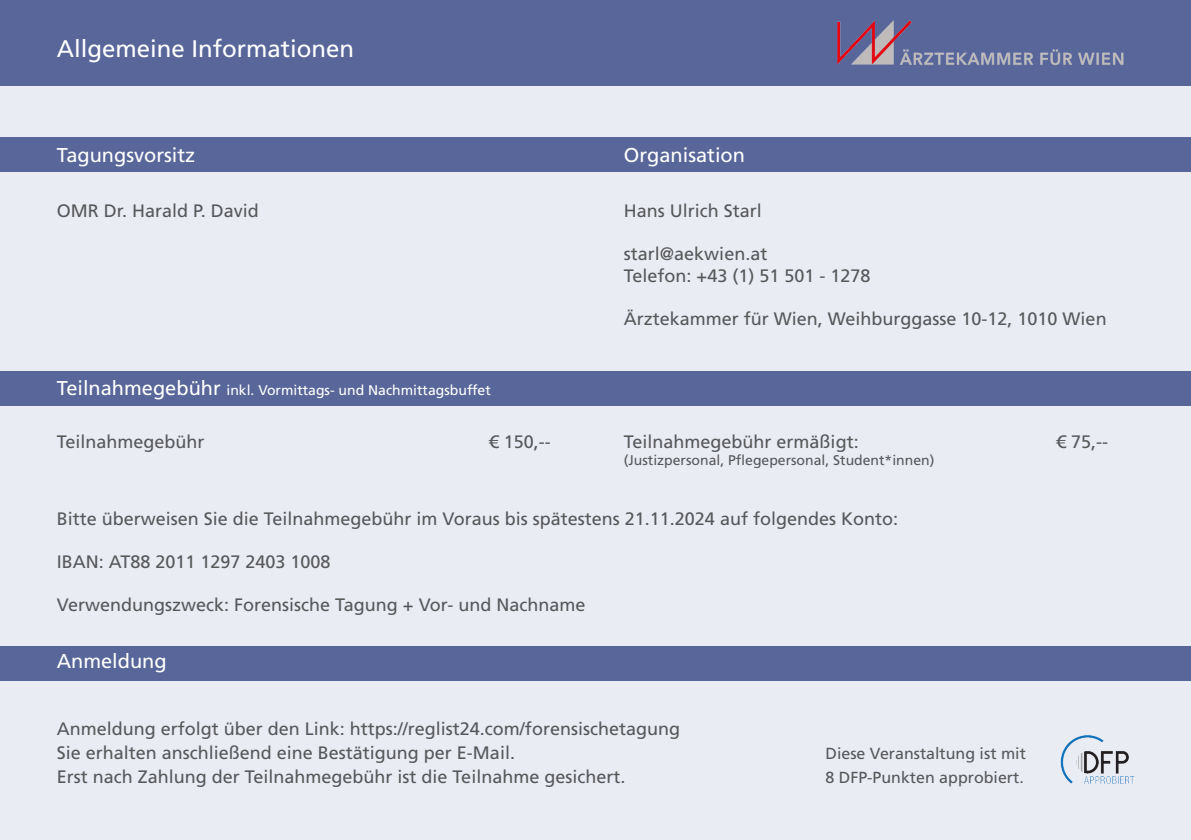
<style>
.page{position:relative;width:1191px;height:840px;background:#fff}
.page>*{position:absolute;margin:0;border:0;box-sizing:border-box;transform-origin:0 0}
.t1{font:24px "Frutiger LT Std";color:#fff}
.t2{font:20px "Frutiger LT Std";color:#fff}
.t3{font:18px/24px "Frutiger LT Std";color:#57585a}
.t4{font:16px/24px "Frutiger LT Std";color:#57585a}
.t5{font:14px "Frutiger LT Std";color:#fff}
.t6{font:14px "Frutiger LT Std";color:#57585a}
.s1{font-size:20px}
</style>
<div class="page">
<div style="left:0;top:85px;width:1191px;height:754px;background:#eaecf3"></div>
<div style="left:0;top:0;width:1191px;height:85px;background:#58669a"></div>
<div style="left:0;top:371px;width:1191px;height:34px;background:#58669a"></div>
<div style="left:0;top:137px;width:1191px;height:34px;background:#58669a"></div>
<div style="left:0;top:645px;width:1191px;height:34px;background:#58669a"></div>
<img style="left:837px;top:20px;width:287px;height:46px">
<img style="left:1060px;top:735px;width:75px;height:49px">
<h1 class="t1" style="left:57px;top:34px;width:299px">Allgemeine Informationen</h1>
<p class="t2" style="left:57px;top:143px;width:140px">Tagungsvorsitz</p>
<p class="t2" style="left:624px;top:143px;width:123px">Organisation</p>
<p class="t3" style="left:57px;top:198px;width:204px">OMR Dr. Harald P. David</p>
<p class="t3" style="left:624px;top:198px;width:140px">Hans Ulrich Starl</p>
<p class="t3" style="left:624px;top:243px;width:248px;line-height:21.6px">starl@aekwien.at<br>Telefon: +43 (1) 51 501 - 1278</p>
<p class="t3" style="left:624px;top:306px;width:484px">Ärztekammer für Wien, Weihburggasse 10-12, 1010 Wien</p>
<p class="t5" style="left:57px;top:381px;width:436px"><span class="s1">Teilnahmegebühr</span> inkl. Vormittags- und Nachmittagsbuffet</p>
<p class="t3" style="left:57px;top:430px;width:149px">Teilnahmegebühr</p>
<p class="t3" style="left:489px;top:430px;width:64px">€ 150,--</p>
<p class="t3" style="left:624px;top:430px;width:236px">Teilnahmegebühr ermäßigt:</p>
<p class="t3" style="left:1056px;top:430px;width:54px">€ 75,--</p>
<p class="t6" style="left:624px;top:452px;width:312px">(Justizpersonal, Pflegepersonal, Student*innen)</p>
<p class="t3" style="left:57px;top:506px;width:843px">Bitte überweisen Sie die Teilnahmegebühr im Voraus bis spätestens 21.11.2024 auf folgendes Konto:</p>
<p class="t3" style="left:57px;top:549px;width:275px">IBAN: AT88 2011 1297 2403 1008</p>
<p class="t3" style="left:57px;top:592px;width:530px">Verwendungszweck: Forensische Tagung + Vor- und Nachname</p>
<p class="t2" style="left:57px;top:648px;width:111px">Anmeldung</p>
<p class="t3" style="left:57px;top:716px;width:625px">Anmeldung erfolgt über den Link: https://reglist24.com/forensischetagung<br>Sie erhalten anschließend eine Bestätigung per E-Mail.<br>Erst nach Zahlung der Teilnahmegebühr ist die Teilnahme gesichert.</p>
<p class="t4" style="left:825px;top:741px;width:202px">Diese Veranstaltung ist mit<br>8 DFP-Punkten approbiert.</p>
</div>
